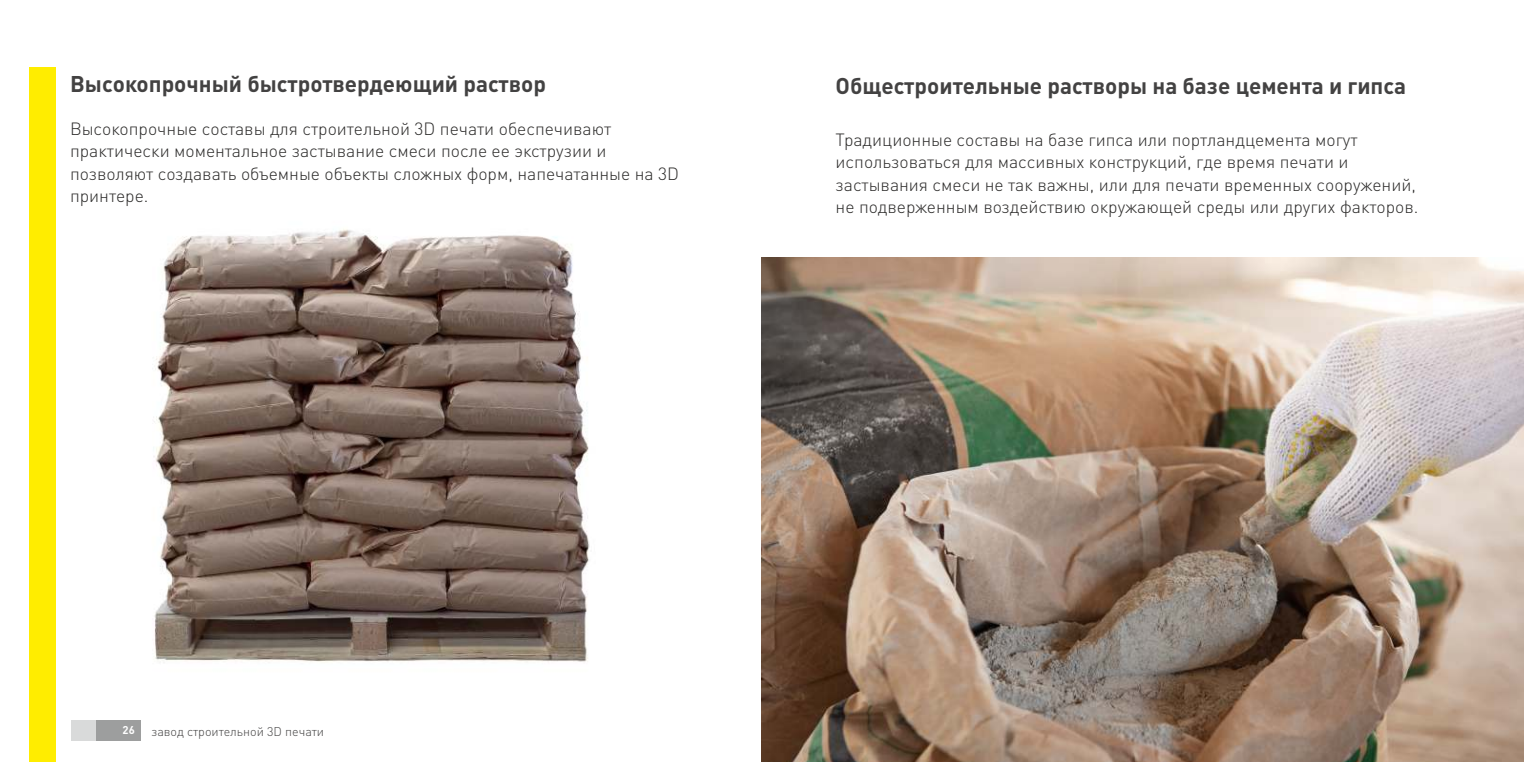
<style>
.page{position:relative;width:1524px;height:762px;background:#fff}
.page>*{position:absolute;margin:0;border:0;box-sizing:border-box;transform-origin:0 0}
.t1{font:700 22.5px "DIN Cyr";color:#434242}
.t2{font:300 17.5px/22.4px "DIN Cyr";color:#2b2a29}
.t3{font:300 12.5px "DIN Cyr";color:#434242}
.t4{font:700 11.25px "DIN Cyr";color:#fefefe}
</style>
<div class="page">
<img style="left:29px;top:161px;width:561px;height:569px">
<div style="left:30px;top:67px;width:25px;height:695px;background:#ffed00"></div>
<img style="left:761px;top:257px;width:763px;height:505px">
<div style="left:71px;top:720px;width:69px;height:21px;background:#9d9e9e"></div>
<div style="left:71px;top:720px;width:24px;height:21px;background:#d9dada"></div>
<p class="t1" style="left:70px;top:75px;width:477px">Высокопрочный быстротвердеющий раствор</p>
<p class="t2" style="left:70px;top:119px;width:610px">Высокопрочные составы для строительной 3D печати обеспечивают практически моментальное застывание смеси после ее экструзии и позволяют создавать объемные объекты сложных форм, напечатанные на 3D принтере.</p>
<p class="t1" style="left:835px;top:76px;width:572px">Общестроительные растворы на базе цемента и гипса</p>
<p class="t2" style="left:835px;top:130px;width:584px">Традиционные составы на базе гипса или портландцемента могут использоваться для массивных конструкций, где время печати и застывания смеси не так важны, или для печати временных сооружений, не подверженным воздействию окружающей среды или других факторов.</p>
<p class="t4" style="left:123px;top:725px;width:14px">26</p>
<p class="t3" style="left:151px;top:726px;width:174px">завод строительной 3D печати</p>
</div>
